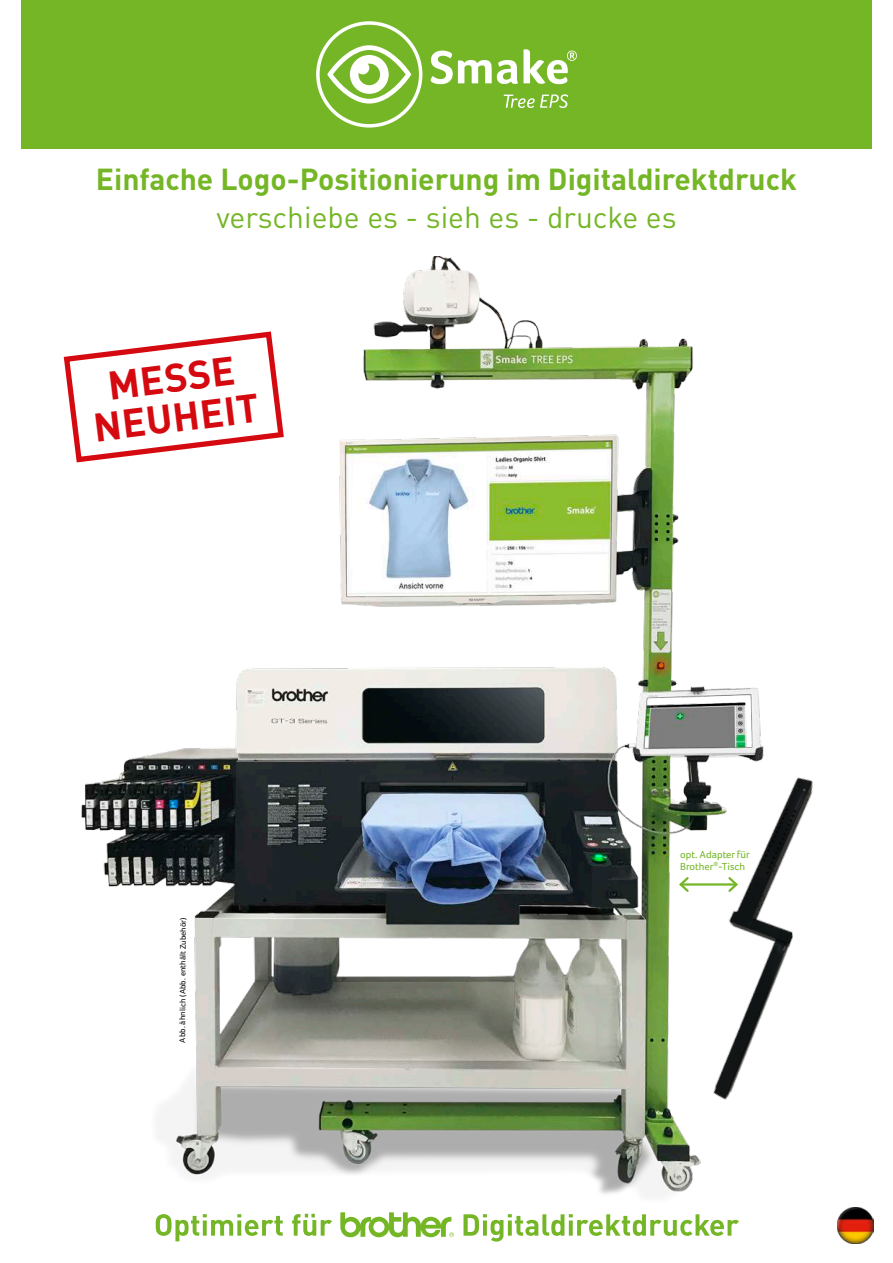
<style>
.page{position:relative;width:893px;height:1263px;background:#fff}
.page>*{position:absolute;margin:0;border:0;box-sizing:border-box;transform-origin:0 0}
.t1{font:700 39.45px/39.5px "DIN Pro";color:#d40a10;text-align:center}
.t2{font:700 30px "DIN Pro";color:#74b625}
.t3{font:30px "DIN Pro";color:#74b625}
.t4{font:10.5px/12px "Foco";color:#74b625}
.t5{font:8.25px "Foco";letter-spacing:.005em;color:#000}
</style>
<div class="page">
<div style="left:21px;top:0;width:851px;height:149px;background:#74b625"></div>
<svg style="left:504px;top:94px;width:64px;height:14px"></svg>
<svg style="left:431px;top:49px;width:146px;height:35px"></svg>
<svg style="left:316px;top:21px;width:106px;height:107px"></svg>
<img style="left:81px;top:257px;width:683px;height:965px">
<img style="left:599px;top:751px;width:214px;height:374px">
<svg style="left:63px;top:329px;width:224px;height:136px"></svg>
<img style="left:838px;top:1208px;width:35px;height:35px">
<hr style="left:681px;top:883px;width:55px;height:3px;background:#74b625">
<svg style="left:677px;top:875px;width:14px;height:19px"></svg>
<svg style="left:726px;top:875px;width:14px;height:19px"></svg>
<svg style="left:156px;top:1212px;width:583px;height:29px"></svg>
<p class="t2" style="left:96px;top:154px;width:702px">Einfache Logo-Positionierung im Digitaldirektdruck</p>
<p class="t3" style="left:216px;top:194px;width:462px">verschiebe es - sieh es - drucke es</p>
<h1 class="t1" style="left:86px;top:364px;width:168px;rotate:-7deg">MESSE<br>NEUHEIT</h1>
<p class="t5" style="left:178px;top:1042px;width:127px;rotate:-90deg">Abb. ähnlich (Abb. enthält Zubehör)</p>
<p class="t4" style="left:680px;top:848px;width:71px">opt. Adapter für<br>Brother<sup>®</sup>-Tisch</p>
</div>
